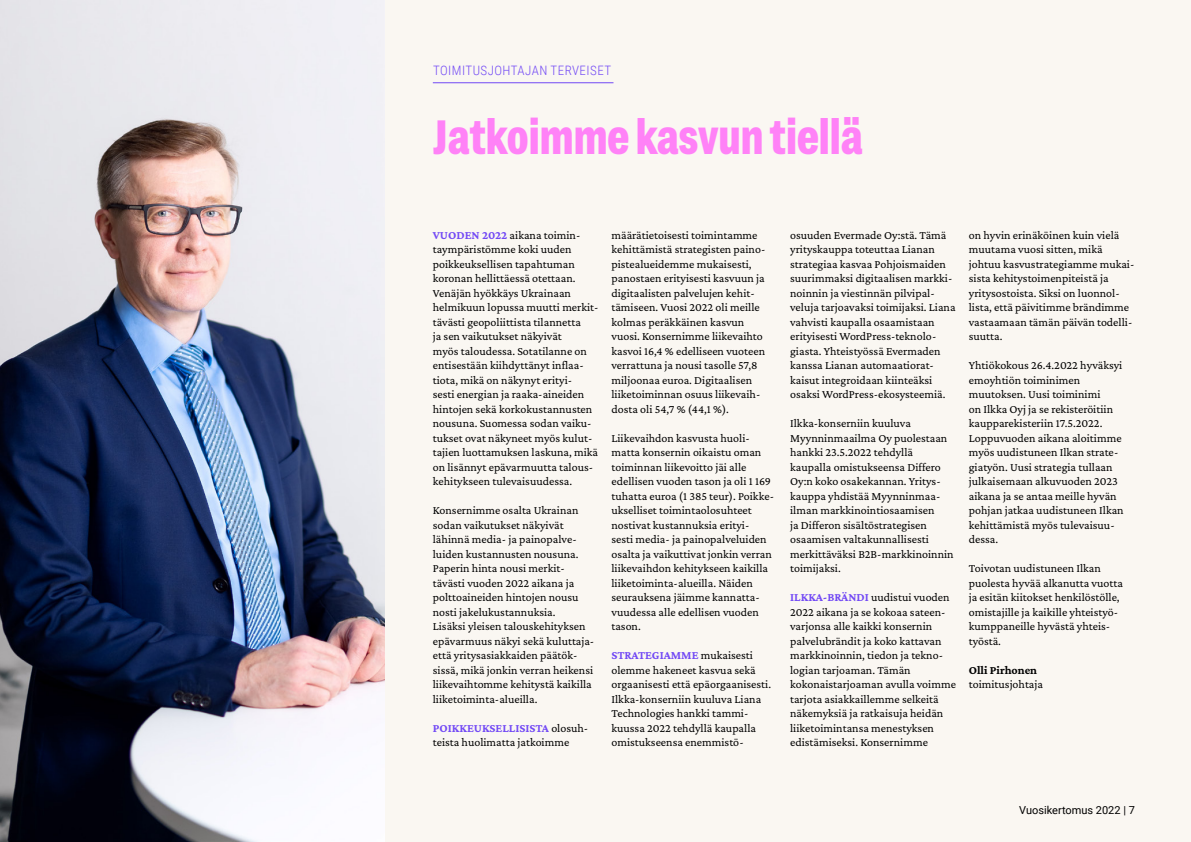
<style>
.page{position:relative;width:1191px;height:842px;background:#fff}
.page>*{position:absolute;margin:0;border:0;box-sizing:border-box;transform-origin:0 0}
._1__otsikko{font:700 48px "Grtsk Zetta";color:#ff82f7}
.Otsikon_yläotsikko{font:300 13px "Roboto Condensed";letter-spacing:.035em;color:#7249f5}
.leipateksti{font:12px/14.5px "Crimson Pro";color:#000}
.t1{font:11px "Roboto";color:#000}
.s1{font-weight:700;color:#7249f5}
.s2{font-weight:700}
</style>
<div class="page">
<img style="left:0;top:0;width:385px;height:842px">
<div style="left:385px;top:0;width:806px;height:842px;background:#faf7f2"></div>
<hr style="left:433px;top:83px;width:180px;height:1px;background:#7249f5">
<p class="Otsikon_yläotsikko" style="left:433px;top:61px;width:180px">TOIMITUSJOHTAJAN TERVEISET</p>
<p class="_1__otsikko" style="left:433px;top:107px;width:431px">Jatkoimme kasvun tiellä</p>
<p class="leipateksti" style="left:433px;top:227px;width:167px"><span class="s1">VUODEN 2022</span> aikana toimin&shy;taympäristömme koki uuden poikkeuksellisen tapahtuman koronan hellittäessä otettaan.<br>Venäjän hyökkäys Ukrainaan helmikuun lopussa muutti merkit&shy;tävästi geopoliittista tilannetta<br>ja sen vaikutukset näkyivät<br>myös taloudessa. Sotatilanne on entisestään kiihdyttänyt inflaa&shy;tiota, mikä on näkynyt erityi-<br>sesti energian ja raaka-aineiden hintojen sekä korkokustannusten nousuna. Suomessa sodan vaiku&shy;tukset ovat näkyneet myös kulut&shy;tajien luottamuksen laskuna, mikä on lisännyt epävarmuutta talous&shy;kehitykseen tulevaisuudessa.</p>
<p class="leipateksti" style="left:433px;top:503px;width:163px">Konsernimme osalta Ukrainan sodan vaikutukset näkyivät lähinnä media- ja painopalve&shy;luiden kustannusten nousuna.<br>Paperin hinta nousi merkit&shy;tävästi vuoden 2022 aikana ja polttoaineiden hintojen nousu nosti jakelukustannuksia.<br>Lisäksi yleisen talouskehityksen epävarmuus näkyi sekä kuluttaja&shy;että yritysasiakkaiden päätök&shy;sissä, mikä jonkin verran heikensi liikevaihtomme kehitystä kaikilla liiketoiminta-alueilla.</p>
<p class="leipateksti" style="left:433px;top:720px;width:157px"><span class="s1">POIKKEUKSELLISISTA</span> olosuh&shy;teista huolimatta jatkoimme</p>
<p class="leipateksti" style="left:611px;top:227px;width:156px">määrätietoisesti toimintamme kehittämistä strategisten paino&shy;pistealueidemme mukaisesti, panostaen erityisesti kasvuun ja digitaalisten palvelujen kehit&shy;tämiseen. Vuosi 2022 oli meille kolmas peräkkäinen kasvun vuosi. Konsernimme liikevaihto kasvoi 16,4 % edelliseen vuoteen verrattuna ja nousi tasolle 57,8 miljoonaa euroa. Digitaalisen liiketoiminnan osuus liikevaih&shy;dosta oli 54,7 % (44,1 %).</p>
<p class="leipateksti" style="left:611px;top:430px;width:164px">Liikevaihdon kasvusta huoli&shy;matta konsernin oikaistu oman toiminnan liikevoitto jäi alle edellisen vuoden tason ja oli 1 169 tuhatta euroa (1 385 teur). Poikke&shy;ukselliset toimintaolosuhteet nostivat kustannuksia erityi&shy;sesti media- ja painopalveluiden osalta ja vaikuttivat jonkin verran liikevaihdon kehitykseen kaikilla liiketoiminta-alueilla. Näiden seurauksena jäimme kannatta&shy;vuudessa alle edellisen vuoden tason.</p>
<p class="leipateksti" style="left:611px;top:648px;width:161px"><span class="s1">STRATEGIAMME</span> mukaisesti olemme hakeneet kasvua sekä orgaanisesti että epäorgaanisesti.<br>Ilkka-konserniin kuuluva Liana<br>Technologies hankki tammi&shy;kuussa 2022 tehdyllä kaupalla omistukseensa enemmistö-</p>
<p class="leipateksti" style="left:790px;top:227px;width:167px">osuuden Evermade Oy:stä. Tämä yrityskauppa toteuttaa Lianan strategiaa kasvaa Pohjoismaiden suurimmaksi digitaalisen markki&shy;noinnin ja viestinnän pilvipal&shy;veluja tarjoavaksi toimijaksi. Liana vahvisti kaupalla osaamistaan erityisesti WordPress-teknolo&shy;giasta. Yhteistyössä Evermaden kanssa Lianan automaatiorat&shy;kaisut integroidaan kiinteäksi osaksi WordPress-ekosysteemiä.</p>
<p class="leipateksti" style="left:790px;top:416px;width:165px">Ilkka-konserniin kuuluva<br>Myynninmaailma Oy puolestaan hankki 23.5.2022 tehdyllä kaupalla omistukseensa Differo<br>Oy:n koko osakekannan. Yritys&shy;kauppa yhdistää Myynninmaa&shy;ilman markkinointiosaamisen<br>ja Differon sisältöstrategisen osaamisen valtakunnallisesti merkittäväksi B2B-markkinoinnin toimijaksi.</p>
<p class="leipateksti" style="left:790px;top:590px;width:167px"><span class="s1">ILKKA-BRÄNDI</span> uudistui vuoden<br>2022 aikana ja se kokoaa sateen&shy;varjonsa alle kaikki konsernin palvelubrändit ja koko kattavan markkinoinnin, tiedon ja tekno&shy;logian tarjoaman. Tämän kokonaistarjoaman avulla voimme tarjota asiakkaillemme selkeitä näkemyksiä ja ratkaisuja heidän liiketoimintansa menestyksen edistämiseksi. Konsernimme</p>
<p class="leipateksti" style="left:968px;top:227px;width:167px">on hyvin erinäköinen kuin vielä muutama vuosi sitten, mikä johtuu kasvustrategiamme mukai&shy;sista kehitystoimenpiteistä ja yritysostoista. Siksi on luonnol&shy;lista, että päivitimme brändimme vastaamaan tämän päivän todelli&shy;suutta.</p>
<p class="leipateksti" style="left:968px;top:358px;width:156px">Yhtiökokous 26.4.2022 hyväksyi emoyhtiön toiminimen muutoksen. Uusi toiminimi<br>on Ilkka Oyj ja se rekisteröitiin kaupparekisteriin 17.5.2022.<br>Loppuvuoden aikana aloitimme myös uudistuneen Ilkan strate&shy;giatyön. Uusi strategia tullaan julkaisemaan alkuvuoden 2023 aikana ja se antaa meille hyvän pohjan jatkaa uudistuneen Ilkan kehittämistä myös tulevaisuu&shy;dessa.</p>
<p class="leipateksti" style="left:968px;top:561px;width:156px">Toivotan uudistuneen Ilkan puolesta hyvää alkanutta vuotta ja esitän kiitokset henkilöstölle, omistajille ja kaikille yhteistyö&shy;kumppaneille hyvästä yhteis&shy;työstä.</p>
<p class="leipateksti" style="left:968px;top:662px;width:76px"><span class="s2">Olli Pirhonen </span>toimitusjohtaja</p>
<p class="t1" style="left:1019px;top:803px;width:117px">Vuosikertomus 2022 | 7</p>
</div>
